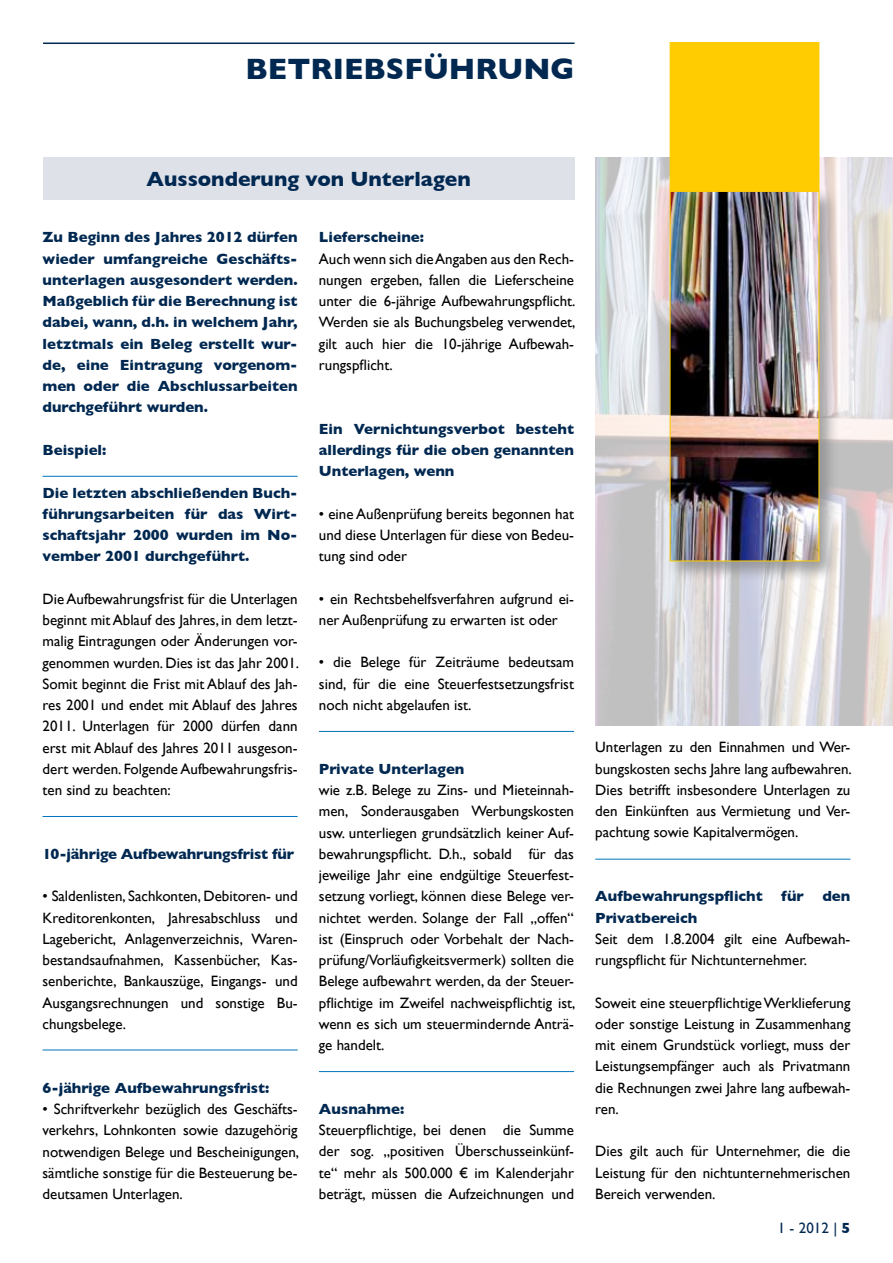
<style>
.page{position:relative;width:893px;height:1263px;background:#fff}
.page>*{position:absolute;margin:0;border:0;box-sizing:border-box;transform-origin:0 0}
.t1{font:700 30px "Gill Sans";color:#002851}
.t2{font:700 21px "Gill Sans";color:#002851}
.t3{font:15px/21.3px "Gill Sans";color:#000;text-align:justify}
.t4{font:700 15px/21.3px "Gill Sans";color:#002851;text-align:justify}
.t5{font:15px "Gill Sans";color:#002851}
.s1{font-weight:700}
</style>
<div class="page">
<img style="left:595px;top:157px;width:298px;height:569px">
<div style="left:43px;top:157px;width:531px;height:43px;background:#dfe1e9"></div>
<div style="left:667px;top:187px;width:172px;height:394px;background:#87888a;opacity:.75"></div>
<img style="left:672px;top:193px;width:145px;height:366px">
<hr style="left:43px;top:43px;width:532px;height:1px;background:#002851">
<div style="left:670px;top:42px;width:149px;height:150px;background:#fecc00;border:1px solid #fecc00"></div>
<hr style="left:43px;top:476px;width:255px;height:1px;background:#0076bd">
<hr style="left:43px;top:816px;width:255px;height:1px;background:#0076bd">
<hr style="left:43px;top:1049px;width:255px;height:1px;background:#0076bd">
<hr style="left:319px;top:731px;width:255px;height:1px;background:#0076bd">
<hr style="left:595px;top:859px;width:255px;height:1px;background:#0076bd">
<hr style="left:319px;top:1071px;width:255px;height:1px;background:#0076bd">
<h1 class="t1" style="left:245px;top:51px;width:331px">BETRIEBSFÜHRUNG</h1>
<h2 class="t2" style="left:146px;top:166px;width:326px">Aussonderung von Unterlagen</h2>
<p class="t4" style="left:43px;top:227px;width:257px">Zu Beginn des Jahres 2012 dürfen wieder umfangreiche Geschäfts&shy;unterlagen ausgesondert werden.<br>Maßgeblich für die Berechnung ist dabei, wann, d.h. in welchem Jahr, letztmals ein Beleg erstellt wur&shy;de, eine Eintragung vorgenom&shy;men oder die Abschlussarbeiten durchgeführt wurden.</p>
<p class="t4" style="left:43px;top:439px;width:65px">Beispiel:</p>
<p class="t4" style="left:43px;top:482px;width:257px">Die letzten abschließenden Buch&shy;führungsarbeiten für das Wirt&shy;schaftsjahr 2000 wurden im No&shy;vember 2001 durchgeführt.</p>
<p class="t3" style="left:43px;top:588px;width:258px">DieAufbewahrungsfrist für die Unterlagen beginnt mitAblauf des Jahres, in dem letzt&shy;malig Eintragungen oder Änderungen vor&shy;genommen wurden. Dies ist das Jahr 2001.<br>Somit beginnt die Frist mit Ablauf des Jah&shy;res 2001 und endet mit Ablauf des Jahres 2011. Unterlagen für 2000 dürfen dann erst mit Ablauf des Jahres 2011 ausgeson&shy;dert werden. Folgende Aufbewahrungsfris&shy;ten sind zu beachten:</p>
<p class="t4" style="left:43px;top:843px;width:253px">10-jährige Aufbewahrungsfrist für</p>
<p class="t3" style="left:43px;top:885px;width:257px">• Saldenlisten, Sachkonten, Debitoren- und Kreditorenkonten, Jahresabschluss und Lagebericht, Anlagenverzeichnis, Waren&shy;bestandsaufnahmen, Kassenbücher, Kas&shy;senberichte, Bankauszüge, Eingangs- und Ausgangsrechnungen und sonstige Bu&shy;chungsbelege.</p>
<p class="t4" style="left:43px;top:1077px;width:228px">6-jährige Aufbewahrungsfrist:</p>
<p class="t3" style="left:43px;top:1098px;width:258px">• Schriftverkehr bezüglich des Geschäfts&shy;verkehrs, Lohnkonten sowie dazugehörig notwendigen Belege und Bescheinigungen, sämtliche sonstige für die Besteuerung be&shy;deutsamen Unterlagen.</p>
<p class="t4" style="left:319px;top:226px;width:107px">Lieferscheine:</p>
<p class="t3" style="left:319px;top:248px;width:258px">Auch wenn sich dieAngaben aus den Rech&shy;nungen ergeben, fallen die Lieferscheine unter die 6-jährige Aufbewahrungspflicht.<br>Werden sie als Buchungsbeleg verwendet, gilt auch hier die 10-jährige Aufbewah&shy;rungspflicht.</p>
<p class="t4" style="left:319px;top:418px;width:257px">Ein Vernichtungsverbot besteht allerdings für die oben genannten Unterlagen, wenn</p>
<p class="t3" style="left:319px;top:503px;width:257px">• eine Außenprüfung bereits begonnen hat und diese Unterlagen für diese von Bedeu&shy;tung sind oder</p>
<p class="t3" style="left:319px;top:588px;width:257px">• ein Rechtsbehelfsverfahren aufgrund ei&shy;ner Außenprüfung zu erwarten ist oder</p>
<p class="t3" style="left:319px;top:652px;width:257px">• die Belege für Zeiträume bedeutsam sind, für die eine Steuerfestsetzungsfrist noch nicht abgelaufen ist.</p>
<p class="t4" style="left:319px;top:758px;width:147px">Private Unterlagen</p>
<p class="t3" style="left:319px;top:779px;width:258px">wie z.B. Belege zu Zins- und Mieteinnah&shy;men, Sonderausgaben Werbungskosten usw. unterliegen grundsätzlich keiner Auf&shy;bewahrungspflicht. D.h., sobald für das jeweilige Jahr eine endgültige Steuerfest&shy;setzung vorliegt, können diese Belege ver&shy;nichtet werden. Solange der Fall „offen“ ist (Einspruch oder Vorbehalt der Nach&shy;prüfung/Vorläufigkeitsvermerk) sollten die Belege aufbewahrt werden, da der Steuer&shy;pflichtige im Zweifel nachweispflichtig ist, wenn es sich um steuermindernde Anträ&shy;ge handelt.</p>
<p class="t4" style="left:319px;top:1098px;width:87px">Ausnahme:</p>
<p class="t3" style="left:319px;top:1119px;width:257px">Steuerpflichtige, bei denen die Summe der sog. „positiven Überschusseinkünf&shy;te“ mehr als 500.000 € im Kalenderjahr beträgt, müssen die Aufzeichnungen und</p>
<p class="t3" style="left:595px;top:736px;width:258px">Unterlagen zu den Einnahmen und Wer&shy;bungskosten sechs Jahre lang aufbewahren.<br>Dies betrifft insbesondere Unterlagen zu den Einkünften aus Vermietung und Ver&shy;pachtung sowie Kapitalvermögen.</p>
<p class="t4" style="left:595px;top:885px;width:257px">Aufbewahrungspflicht für den<br>Privatbereich</p>
<p class="t3" style="left:595px;top:928px;width:257px">Seit dem 1.8.2004 gilt eine Aufbewah&shy;rungspflicht für Nichtunternehmer.</p>
<p class="t3" style="left:595px;top:992px;width:257px">Soweit eine steuerpflichtigeWerklieferung oder sonstige Leistung in Zusammenhang mit einem Grundstück vorliegt, muss der Leistungsempfänger auch als Privatmann die Rechnungen zwei Jahre lang aufbewah&shy;ren.</p>
<p class="t3" style="left:595px;top:1140px;width:257px">Dies gilt auch für Unternehmer, die die Leistung für den nichtunternehmerischen Bereich verwenden.</p>
<p class="t5" style="left:778px;top:1219px;width:74px">1-2012|<span class="s1">5</span></p>
</div>
